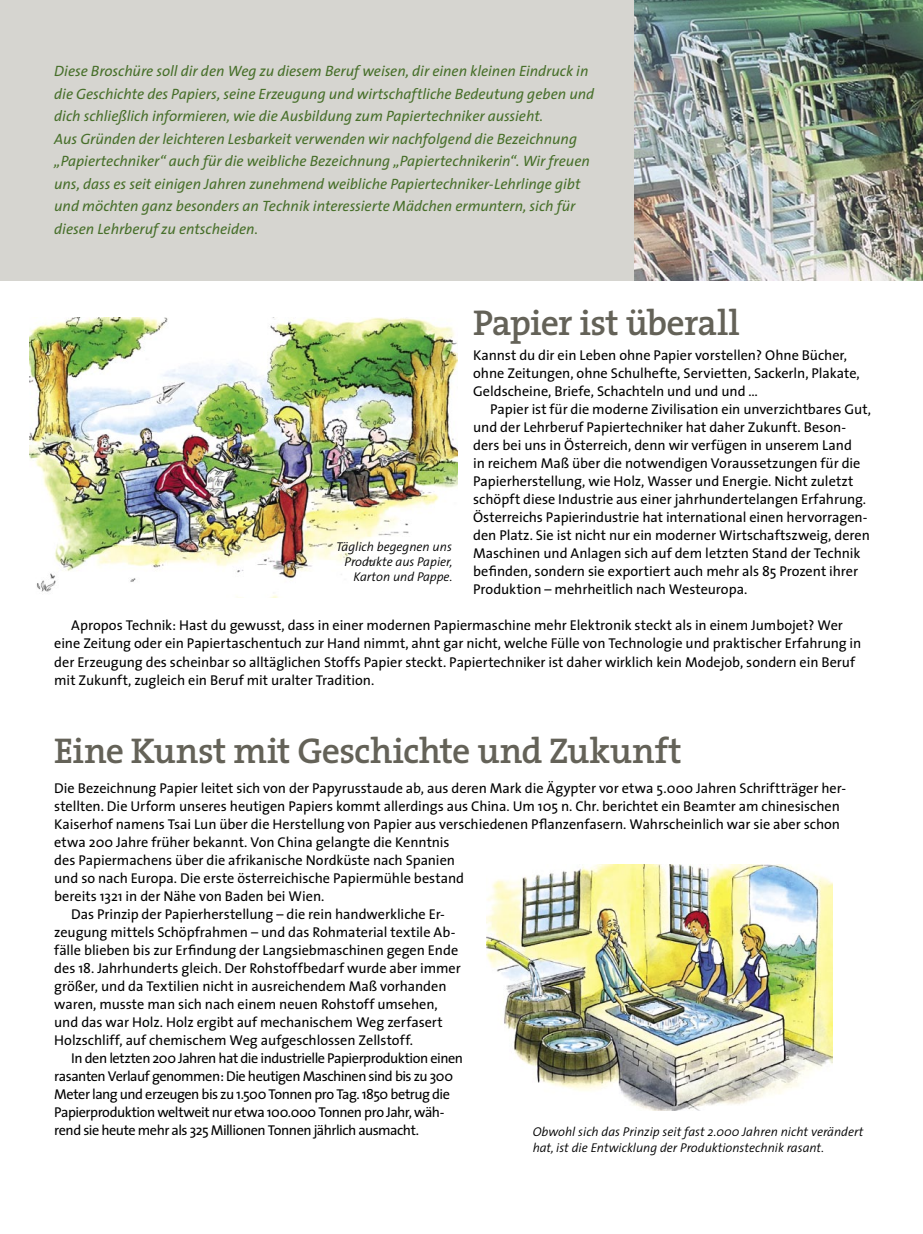
<style>
.page{position:relative;width:923px;height:1234px;background:#fff}
.page>*{position:absolute;margin:0;border:0;box-sizing:border-box;transform-origin:0 0}
.t1{font:600 36px "The Serif";letter-spacing:-.02em;color:#646258}
.t2{font:italic 15px/22.5px "The Sans";letter-spacing:-.005em;color:#476f2a}
.t3{font:14.25px/18px "The Sans";letter-spacing:-.005em;color:#000}
.t4{font:14.25px "The Sans";letter-spacing:-.035em;color:#000}
.t5{font:italic 300 12.75px/15.3px "The Sans";color:#000}
</style>
<div class="page">
<div style="left:0;top:0;width:923px;height:281px;background:#d6d5d0"></div>
<img style="left:634px;top:0;width:289px;height:281px">
<img style="left:486px;top:864px;width:346px;height:246px">
<img style="left:30px;top:318px;width:427px;height:279px">
<p class="t2" style="left:54px;top:59px;width:541px">Diese Broschüre soll dir den Weg zu diesem Beruf weisen, dir einen kleinen Eindruck in die Geschichte des Papiers, seine Erzeugung und wirtschaftliche Bedeutung geben und dich schließlich informieren, wie die Ausbildung zum Papiertechniker aussieht.<br>Aus Gründen der leichteren Lesbarkeit verwenden wir nachfolgend die Bezeichnung „Papiertechniker“ auch für die weibliche Bezeichnung „Papiertechnikerin“. Wir freuen uns, dass es seit einigen Jahren zunehmend weibliche Papiertechniker-Lehrlinge gibt und möchten ganz besonders an Technik interessierte Mädchen ermuntern, sich für diesen Lehrberuf zu entscheiden.</p>
<h1 class="t1" style="left:473px;top:293px;width:268px">Papier ist überall</h1>
<p class="t3" style="left:473px;top:346px;width:388px">Kannst du dir ein Leben ohne Papier vorstellen? Ohne Bücher, ohne Zeitungen, ohne Schulhefte, Servietten, Sackerln, Plakate,<br>Geldscheine, Briefe, Schachteln und und und …</p>
<p class="t3" style="left:473px;top:400px;width:399px;text-indent:17px">Papier ist für die moderne Zivilisation ein unverzichtbares Gut, und der Lehrberuf Papiertechniker hat daher Zukunft. Beson&shy;ders bei uns in Österreich, denn wir verfügen in unserem Land<br>in reichem Maß über die notwendigen Voraussetzungen für die Papierherstellung, wie Holz, Wasser und Energie. Nicht zuletzt schöpft diese Industrie aus einer jahrhundertelangen Erfahrung.<br>Österreichs Papierindustrie hat international einen hervorragen&shy;den Platz. Sie ist nicht nur ein moderner Wirtschaftszweig, deren Maschinen und Anlagen sich auf dem letzten Stand der Technik befinden, sondern sie exportiert auch mehr als 85 Prozent ihrer Produktion – mehrheitlich nach Westeuropa.</p>
<p class="t3" style="left:54px;top:616px;width:808px;text-indent:17px">Apropos Technik: Hast du gewusst, dass in einer modernen Papiermaschine mehr Elektronik steckt als in einem Jumbojet? Wer eine Zeitung oder ein Papiertaschentuch zur Hand nimmt, ahnt gar nicht, welche Fülle von Technologie und praktischer Erfahrung in der Erzeugung des scheinbar so alltäglichen Stoffs Papier steckt. Papiertechniker ist daher wirklich kein Modejob, sondern ein Beruf mit Zukunft, zugleich ein Beruf mit uralter Tradition.</p>
<p class="t5" style="left:336px;top:538px;width:118px;text-align:right">Täglich begegnen uns<br>Produkte aus Papier,<br>Karton und Pappe.</p>
<h1 class="t1" style="left:54px;top:720px;width:629px">Eine Kunst mit Geschichte und Zukunft</h1>
<p class="t3" style="left:54px;top:778px;width:793px">Die Bezeichnung Papier leitet sich von der Papyrusstaude ab, aus deren Mark die Ägypter vor etwa 5.000 Jahren Schriftträger her-</p>
<p class="t3" style="left:54px;top:796px;width:787px">stellten. Die Urform unseres heutigen Papiers kommt allerdings aus China. Um 105 n. Chr. berichtet ein Beamter am chinesischen</p>
<p class="t3" style="left:54px;top:814px;width:787px">Kaiserhof namens Tsai Lun über die Herstellung von Papier aus verschiedenen Pflanzenfasern. Wahrscheinlich war sie aber schon</p>
<p class="t3" style="left:54px;top:832px;width:397px">etwa 200 Jahre früher bekannt. Von China gelangte die Kenntnis</p>
<p class="t3" style="left:54px;top:850px;width:402px">des Papiermachens über die afrikanische Nordküste nach Spanien</p>
<p class="t3" style="left:54px;top:868px;width:411px">und so nach Europa. Die erste österreichische Papiermühle bestand</p>
<p class="t3" style="left:54px;top:886px;width:272px">bereits 1321 in der Nähe von Baden bei Wien.</p>
<p class="t3" style="left:71px;top:904px;width:375px">Das Prinzip der Papierherstellung – die rein handwerkliche Er-</p>
<p class="t3" style="left:54px;top:922px;width:403px">zeugung mittels Schöpfrahmen – und das Rohmaterial textile Ab-</p>
<p class="t3" style="left:54px;top:940px;width:405px">fälle blieben bis zur Erfindung der Langsiebmaschinen gegen Ende</p>
<p class="t3" style="left:54px;top:958px;width:408px">des 18. Jahrhunderts gleich. Der Rohstoffbedarf wurde aber immer</p>
<p class="t3" style="left:54px;top:976px;width:394px">größer, und da Textilien nicht in ausreichendem Maß vorhanden</p>
<p class="t3" style="left:54px;top:994px;width:385px">waren, musste man sich nach einem neuen Rohstoff umsehen,</p>
<p class="t3" style="left:54px;top:1012px;width:390px">und das war Holz. Holz ergibt auf mechanischem Weg zerfasert</p>
<p class="t3" style="left:54px;top:1030px;width:360px">Holzschliff, auf chemischem Weg aufgeschlossen Zellstoff.</p>
<p class="t4" style="left:71px;top:1045px;width:393px">In den letzten 200 Jahren hat die industrielle Papierproduktion einen</p>
<p class="t4" style="left:54px;top:1063px;width:400px">rasanten Verlauf genommen: Die heutigen Maschinen sind bis zu 300</p>
<p class="t4" style="left:54px;top:1081px;width:397px">Meter lang und erzeugen bis zu 1.500 Tonnen pro Tag. 1850 betrug die</p>
<p class="t4" style="left:54px;top:1099px;width:392px">Papierproduktion weltweit nur etwa 100.000 Tonnen pro Jahr, wäh-</p>
<p class="t4" style="left:54px;top:1117px;width:366px">rend sie heute mehr als 325 Millionen Tonnen jährlich ausmacht.</p>
<p class="t5" style="left:533px;top:1123px;width:332px">Obwohl sich das Prinzip seit fast 2.000 Jahren nicht verändert hat, ist die Entwicklung der Produktionstechnik rasant.</p>
</div>
